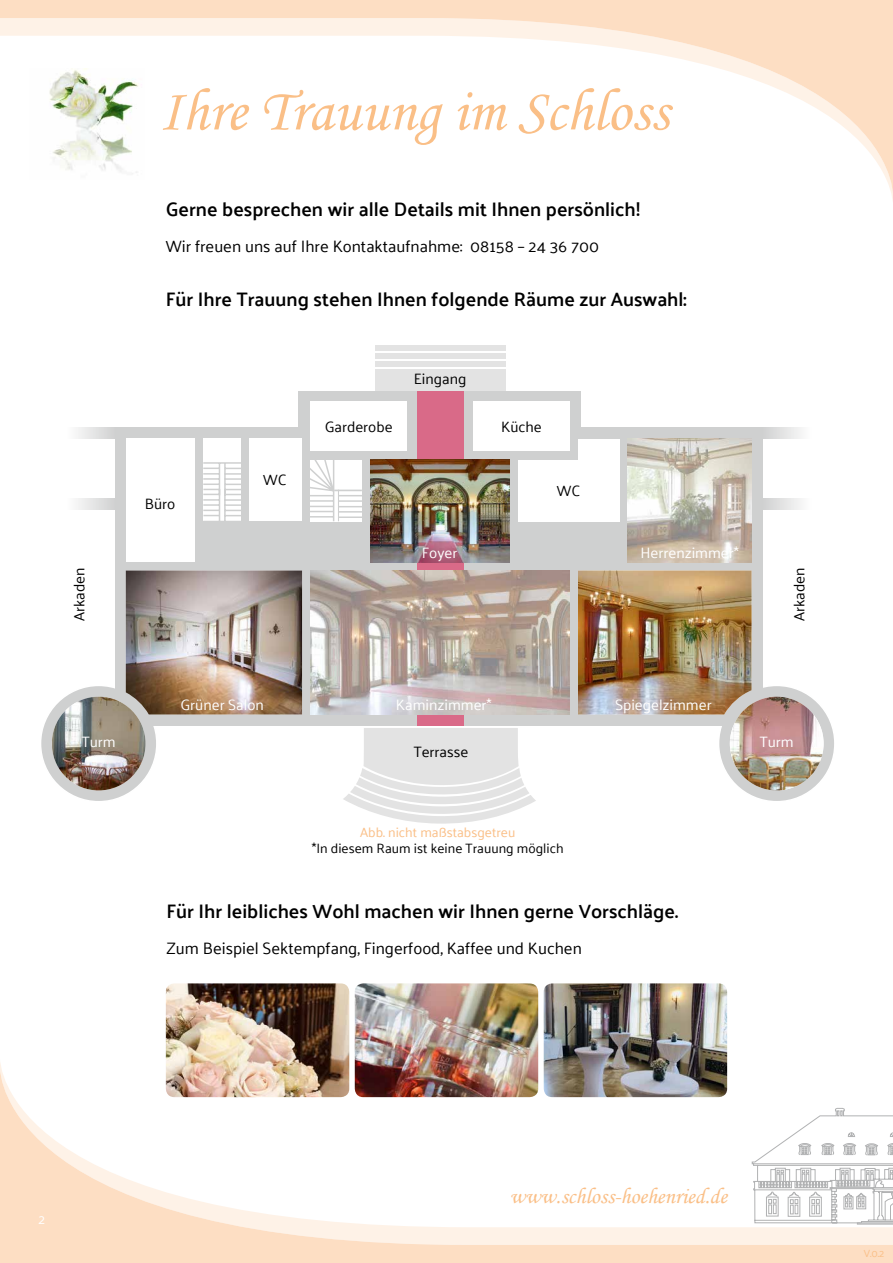
<style>
.page{position:relative;width:893px;height:1263px;background:#fff}
.page>*{position:absolute;margin:0;border:0;box-sizing:border-box;transform-origin:0 0}
.t1{font:60px "Monotype Corsiva";color:#fabf87}
.t2{font:22.5px "Monotype Corsiva";color:#fabf87}
.t3{font:600 19.5px "Palanquin";color:#000}
.t4{font:16.5px "Palanquin";color:#000}
.t5{font:15px "Palanquin";color:#fff}
.t6{font:15px "Palanquin";color:#000}
.t7{font:13.5px "Palanquin";color:#000}
.t8{font:13.5px "Palanquin";color:#fabf87}
.t9{font:13.5px "Palanquin";color:#fff}
.t10{font:10.5px "Palanquin";color:#fabf87}
</style>
<div class="page">
<svg style="left:0;top:0;width:893px;height:194px"></svg>
<svg style="left:0;top:1069px;width:893px;height:194px"></svg>
<svg style="left:751px;top:1108px;width:142px;height:116px"></svg>
<img style="left:30px;top:69px;width:115px;height:110px">
<div style="left:375px;top:369px;width:130px;height:29px;background:#e3e3e3"></div>
<div style="left:375px;top:361px;width:130px;height:6px;background:#e3e3e3"></div>
<div style="left:375px;top:353px;width:130px;height:6px;background:#e3e3e3"></div>
<div style="left:375px;top:345px;width:130px;height:6px;background:#e3e3e3"></div>
<div style="left:719px;top:685px;width:116px;height:117px;background:#cfd0d0;border-radius:50%"></div>
<div style="left:718px;top:685px;width:118px;height:117px;border:2px solid #fff;border-radius:50%"></div>
<div style="left:41px;top:685px;width:116px;height:117px;background:#cfd0d0;border-radius:50%"></div>
<div style="left:40px;top:685px;width:118px;height:117px;border:2px solid #fff;border-radius:50%"></div>
<div style="left:115px;top:427px;width:648px;height:298px;background:#cfd0d0"></div>
<div style="left:299px;top:391px;width:282px;height:48px;background:#cfd0d0"></div>
<div style="left:417px;top:391px;width:46px;height:334px;background:#d96a88"></div>
<img style="left:310px;top:571px;width:260px;height:143px">
<div style="left:249px;top:439px;width:53px;height:82px;background:#fff"></div>
<div style="left:310px;top:402px;width:97px;height:49px;background:#fff"></div>
<div style="left:473px;top:402px;width:97px;height:49px;background:#fff"></div>
<div style="left:518px;top:460px;width:101px;height:61px;background:#fff"></div>
<img style="left:628px;top:439px;width:124px;height:123px">
<div style="left:203px;top:439px;width:38px;height:82px;background:#fff"></div>
<div style="left:126px;top:439px;width:68px;height:123px;background:#fff"></div>
<img style="left:730px;top:697px;width:94px;height:93px;border-radius:47px">
<img style="left:52px;top:697px;width:94px;height:93px;border-radius:46px">
<div style="left:578px;top:439px;width:41px;height:38px;background:#fff"></div>
<svg style="left:343px;top:728px;width:193px;height:96px"></svg>
<img style="left:126px;top:570px;width:176px;height:144px">
<img style="left:578px;top:570px;width:174px;height:144px">
<hr style="left:203px;top:462px;width:38px;height:2px;background:#cfd0d0">
<hr style="left:224px;top:489px;width:2px;height:32px;background:#cfd0d0">
<hr style="left:224px;top:463px;width:2px;height:32px;background:#cfd0d0">
<hr style="left:219px;top:489px;width:1px;height:32px;background:#cfd0d0">
<hr style="left:219px;top:463px;width:1px;height:32px;background:#cfd0d0">
<svg style="left:203px;top:468px;width:38px;height:48px"></svg>
<svg style="left:310px;top:460px;width:52px;height:62px"></svg>
<hr style="left:338px;top:511px;width:24px;height:2px;background:#cfd0d0">
<hr style="left:338px;top:516px;width:24px;height:2px;background:#cfd0d0">
<img style="left:371px;top:460px;width:139px;height:102px">
<svg style="left:763px;top:427px;width:38px;height:12px"></svg>
<svg style="left:763px;top:498px;width:38px;height:12px"></svg>
<svg style="left:78px;top:427px;width:37px;height:12px"></svg>
<svg style="left:78px;top:498px;width:37px;height:12px"></svg>
<img style="left:166px;top:983px;width:183px;height:114px">
<img style="left:355px;top:983px;width:183px;height:114px">
<img style="left:544px;top:983px;width:183px;height:114px">
<h1 class="t1" style="left:159px;top:75px;width:511px">Ihre Trauung im Schloss</h1>
<p class="t3" style="left:166px;top:198px;width:476px">Gerne besprechen wir alle Details mit Ihnen persönlich!</p>
<p class="t4" style="left:166px;top:237px;width:435px">Wir freuen uns auf Ihre Kontaktaufnahme: 08158 – 24 36 700</p>
<p class="t3" style="left:166px;top:288px;width:522px">Für Ihre Trauung stehen Ihnen folgende Räume zur Auswahl:</p>
<p class="t6" style="left:145px;top:495px;width:32px">Büro</p>
<p class="t6" style="left:263px;top:471px;width:25px">WC</p>
<p class="t6" style="left:325px;top:418px;width:69px">Garderobe</p>
<p class="t6" style="left:414px;top:370px;width:54px">Eingang</p>
<p class="t5" style="left:422px;top:544px;width:37px">Foyer</p>
<p class="t6" style="left:501px;top:418px;width:42px">Küche</p>
<p class="t6" style="left:557px;top:482px;width:25px">WC</p>
<p class="t5" style="left:640px;top:544px;width:100px">Herrenzimmer*</p>
<p class="t6" style="left:71px;top:621px;width:55px;rotate:-90deg">Arkaden</p>
<p class="t6" style="left:790px;top:621px;width:55px;rotate:-90deg">Arkaden</p>
<p class="t5" style="left:180px;top:696px;width:85px">Grüner Salon</p>
<p class="t5" style="left:396px;top:696px;width:97px">Kaminzimmer*</p>
<p class="t5" style="left:615px;top:696px;width:98px">Spiegelzimmer</p>
<p class="t5" style="left:82px;top:733px;width:35px">Turm</p>
<p class="t5" style="left:760px;top:733px;width:35px">Turm</p>
<p class="t6" style="left:414px;top:743px;width:56px">Terrasse</p>
<p class="t8" style="left:360px;top:824px;width:157px">Abb. nicht maßstabsgetreu</p>
<p class="t7" style="left:312px;top:840px;width:253px">*In diesem Raum ist keine Trauung möglich</p>
<p class="t3" style="left:167px;top:900px;width:513px">Für Ihr leibliches Wohl machen wir Ihnen gerne Vorschläge.</p>
<p class="t4" style="left:167px;top:939px;width:417px">Zum Beispiel Sektempfang, Fingerfood, Kaffee und Kuchen</p>
<p class="t9" style="left:38px;top:1212px;width:8px">2</p>
<p class="t2" style="left:510px;top:1183px;width:219px">www.schloss-hoehenried.de</p>
<p class="t10" style="left:864px;top:1247px;width:22px">V.0.2</p>
</div>
